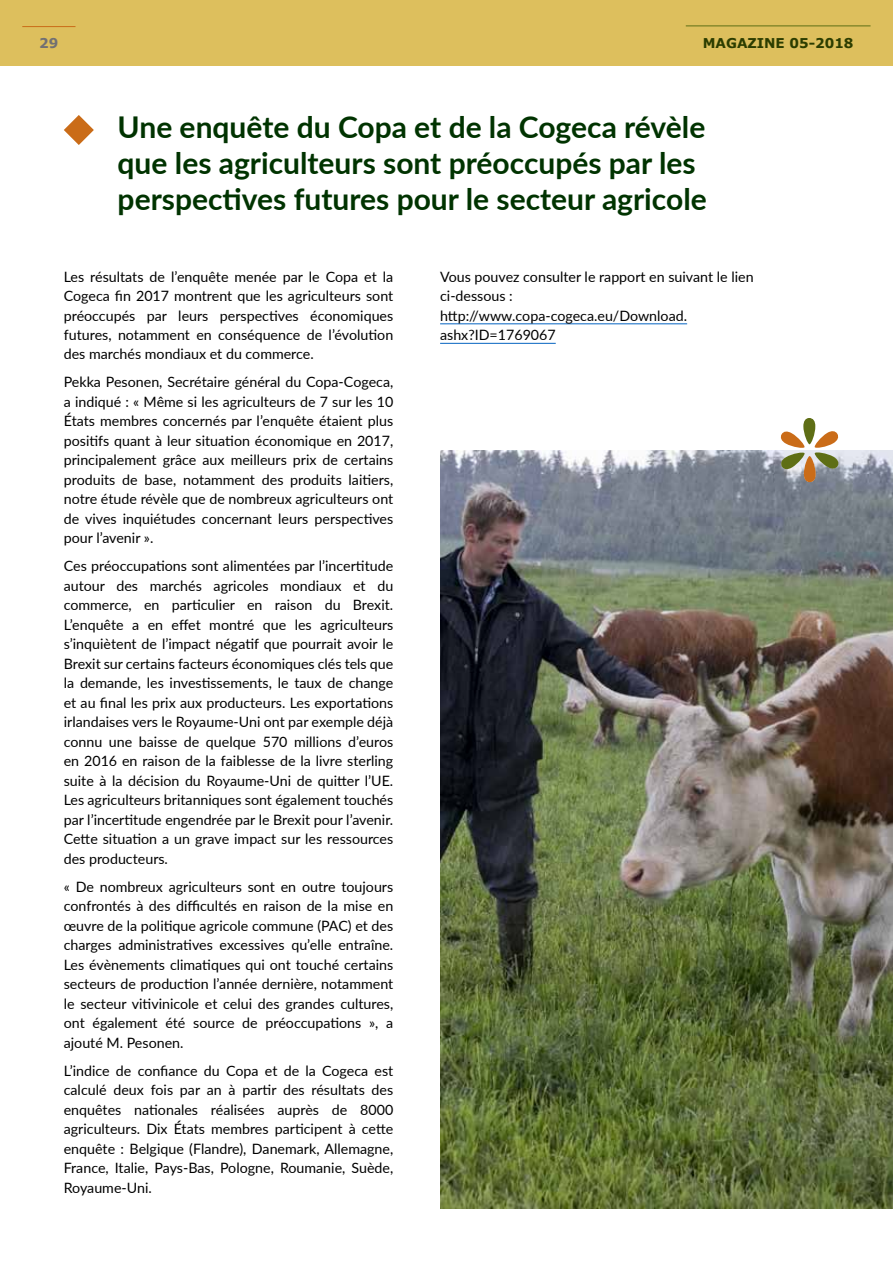
<style>
.page{position:relative;width:893px;height:1263px;background:#fff}
.page>*{position:absolute;margin:0;border:0;box-sizing:border-box;transform-origin:0 0}
.t1{font:700 30px/36px "Lato";color:#030}
.t2{font:14.25px/19.5px "Lato";color:#000;text-align:justify}
.t3{font:700 13.5px "Verdana";color:#2c3d00}
.t4{font:700 13.5px "Verdana";color:#717073}
</style>
<div class="page">
<div style="left:0;top:0;width:893px;height:66px;background:#ddbf5d"></div>
<hr style="left:686px;top:26px;width:184px;height:1px;background:#5e6f15">
<hr style="left:22px;top:26px;width:54px;height:1px;background:#ca6c18">
<hr style="left:440px;top:323px;width:247px;height:1px;background:#0563c1">
<hr style="left:440px;top:343px;width:116px;height:1px;background:#0563c1">
<img style="left:440px;top:450px;width:453px;height:758px">
<svg style="left:64px;top:115px;width:30px;height:30px"></svg>
<svg style="left:780px;top:418px;width:59px;height:64px"></svg>
<svg style="left:846px;top:455px;width:5px;height:36px"></svg>
<p class="t4" style="left:39px;top:35px;width:21px">29</p>
<p class="t3" style="left:703px;top:34px;width:152px">MAGAZINE 05-2018</p>
<h1 class="t1" style="left:118px;top:108px;width:591px">Une enquête du Copa et de la Cogeca révèle que les agriculteurs sont préoccupés par les perspectives futures pour le secteur agricole</h1>
<p class="t2" style="left:64px;top:266px;width:331px">Les résultats de l’enquête menée par le Copa et la Cogeca fin 2017 montrent que les agriculteurs sont préoccupés par leurs perspectives économiques futures, notamment en conséquence de l’évolution des marchés mondiaux et du commerce.</p>
<p class="t2" style="left:64px;top:372px;width:331px">Pekka Pesonen, Secrétaire général du Copa-Cogeca, a indiqué : « Même si les agriculteurs de 7 sur les 10<br>États membres concernés par l’enquête étaient plus positifs quant à leur situation économique en 2017, principalement grâce aux meilleurs prix de certains produits de base, notamment des produits laitiers, notre étude révèle que de nombreux agriculteurs ont de vives inquiétudes concernant leurs perspectives pour l’avenir ».</p>
<p class="t2" style="left:64px;top:556px;width:331px">Ces préoccupations sont alimentées par l’incertitude autour des marchés agricoles mondiaux et du commerce, en particulier en raison du Brexit.<br>L’enquête a en effet montré que les agriculteurs s’inquiètent de l’impact négatif que pourrait avoir le Brexit sur certains facteurs économiques clés tels que la demande, les investissements, le taux de change et au final les prix aux producteurs. Les exportations irlandaises vers le Royaume-Uni ont par exemple déjà connu une baisse de quelque 570 millions d’euros en 2016 en raison de la faiblesse de la livre sterling suite à la décision du Royaume-Uni de quitter l’UE.<br>Les agriculteurs britanniques sont également touchés par l’incertitude engendrée par le Brexit pour l’avenir.<br>Cette situation a un grave impact sur les ressources des producteurs.</p>
<p class="t2" style="left:64px;top:876px;width:331px">« De nombreux agriculteurs sont en outre toujours confrontés à des difficultés en raison de la mise en œuvre de la politique agricole commune (PAC) et des charges administratives excessives qu’elle entraîne.<br>Les évènements climatiques qui ont touché certains secteurs de production l’année dernière, notamment le secteur vitivinicole et celui des grandes cultures, ont également été source de préoccupations », a ajouté M. Pesonen.</p>
<p class="t2" style="left:64px;top:1060px;width:331px">L’indice de confiance du Copa et de la Cogeca est calculé deux fois par an à partir des résultats des enquêtes nationales réalisées auprès de 8000 agriculteurs. Dix États membres participent à cette enquête : Belgique (Flandre), Danemark, Allemagne, France, Italie, Pays-Bas, Pologne, Roumanie, Suède, Royaume-Uni.</p>
<p class="t2" style="left:440px;top:266px;width:315px;text-align:left">Vous pouvez consulter le rapport en suivant le lien ci-dessous : http://www.copa-cogeca.eu/Download. ashx?ID=1769067</p>
</div>
